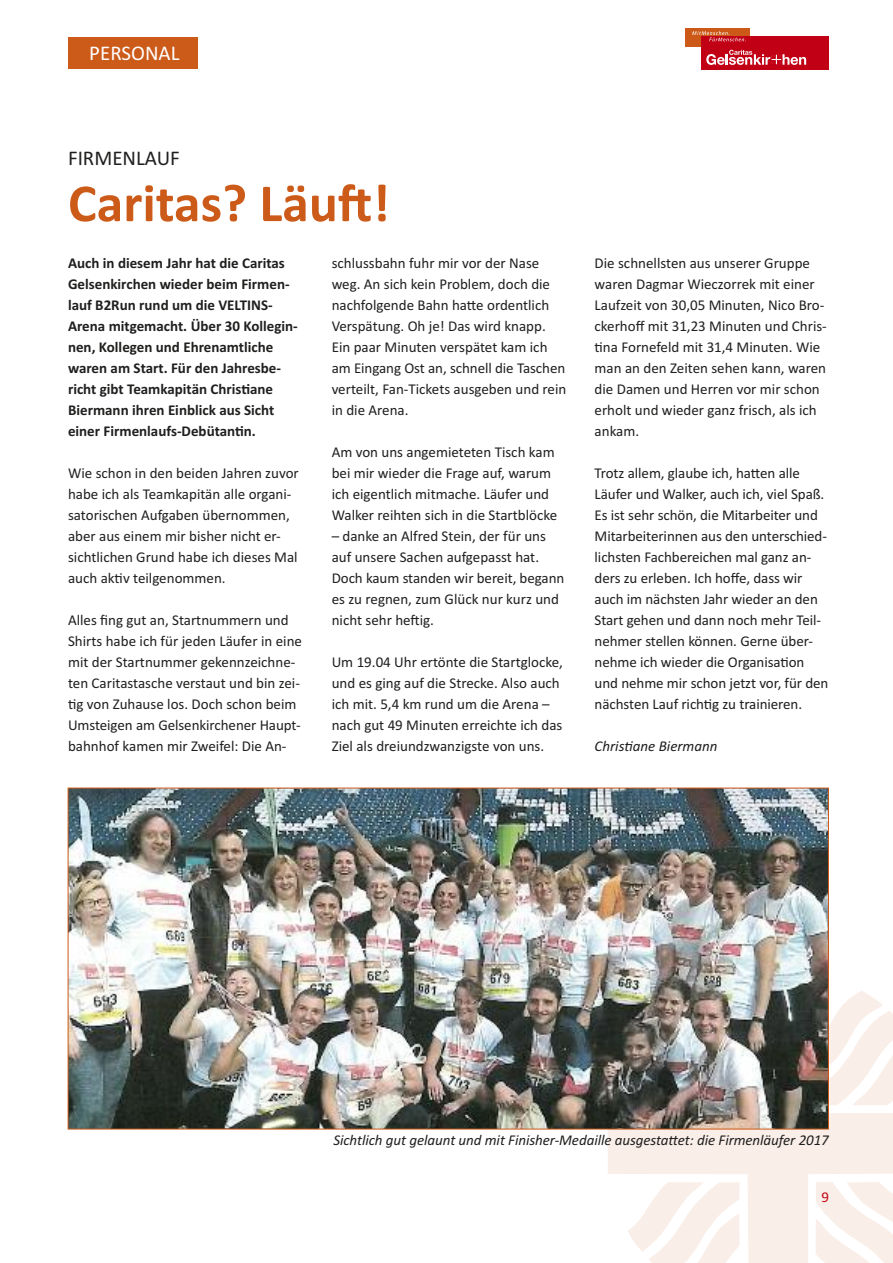
<style>
.page{position:relative;width:893px;height:1263px;background:#fff}
.page>*{position:absolute;margin:0;border:0;box-sizing:border-box;transform-origin:0 0}
.t1{font:700 54px "Calibri";color:#cc5a18}
.t2{font:21px "Calibri";color:#1f1f1e}
.t3{font:21px "Calibri";color:#fff}
.t4{font:15px/21px "Calibri";color:#1f1f1e}
.t5{font:700 15px/21px "Calibri";color:#1f1f1e}
.t6{font:italic 15px "Calibri";letter-spacing:-.005em;color:#1f1f1e}
.t7{font:15px "Calibri";color:#c10016}
</style>
<div class="page">
<div style="left:68px;top:37px;width:130px;height:32px;background:#cc5a18"></div>
<svg style="left:607px;top:1113px;width:286px;height:150px;fill:#faeee8"></svg>
<svg style="left:829px;top:991px;width:64px;height:114px"></svg>
<svg style="left:816px;top:1182px;width:77px;height:81px"></svg>
<svg style="left:627px;top:1182px;width:113px;height:81px"></svg>
<div style="left:685px;top:28px;width:64px;height:18px;background:#cc5918"></div>
<div style="left:701px;top:36px;width:128px;height:33px;background:#c10016"></div>
<svg style="left:692px;top:31px;width:54px;height:10px"></svg>
<svg style="left:706px;top:50px;width:100px;height:15px"></svg>
<img style="left:70px;top:790px;width:757px;height:337px">
<h2 class="t3" style="left:89px;top:40px;width:92px">PERSONAL</h2>
<h2 class="t2" style="left:68px;top:145px;width:113px">FIRMENLAUF</h2>
<h1 class="t1" style="left:68px;top:171px;width:323px">Caritas? Läuft!</h1>
<p class="t5" style="left:68px;top:252px;width:231px">Auch in diesem Jahr hat die Caritas Gelsenkirchen wieder beim Firmen&shy;lauf B2Run rund um die VELTINS-Arena mitgemacht. Über 30 Kollegin&shy;nen, Kollegen und Ehrenamtliche waren am Start. Für den Jahresbe&shy;richt gibt Teamkapitän Christiane Biermann ihren Einblick aus Sicht einer Firmenlaufs-Debütantin.</p>
<p class="t4" style="left:68px;top:462px;width:232px">Wie schon in den beiden Jahren zuvor habe ich als Teamkapitän alle organi&shy;satorischen Aufgaben übernommen, aber aus einem mir bisher nicht er&shy;sichtlichen Grund habe ich dieses Mal auch aktiv teilgenommen.</p>
<p class="t4" style="left:68px;top:609px;width:235px">Alles fing gut an, Startnummern und Shirts habe ich für jeden Läufer in eine mit der Startnummer gekennzeichne&shy;ten Caritastasche verstaut und bin zei&shy;tig von Zuhause los. Doch schon beim Umsteigen am Gelsenkirchener Haupt&shy;bahnhof kamen mir Zweifel: Die An-</p>
<p class="t4" style="left:332px;top:252px;width:236px">schlussbahn fuhr mir vor der Nase weg. An sich kein Problem, doch die nachfolgende Bahn hatte ordentlich Verspätung. Oh je! Das wird knapp.<br>Ein paar Minuten verspätet kam ich am Eingang Ost an, schnell die Taschen verteilt, Fan-Tickets ausgeben und rein in die Arena.</p>
<p class="t4" style="left:332px;top:441px;width:227px">Am von uns angemieteten Tisch kam bei mir wieder die Frage auf, warum ich eigentlich mitmache. Läufer und Walker reihten sich in die Startblöcke</p>
<p class="t4" style="left:332px;top:525px;width:234px">– danke an Alfred Stein, der für uns auf unsere Sachen aufgepasst hat.<br>Doch kaum standen wir bereit, begann es zu regnen, zum Glück nur kurz und nicht sehr heftig.</p>
<p class="t4" style="left:332px;top:651px;width:233px">Um 19.04 Uhr ertönte die Startglocke, und es ging auf die Strecke. Also auch ich mit. 5,4 km rund um die Arena – nach gut 49 Minuten erreichte ich das Ziel als dreiundzwanzigste von uns.</p>
<p class="t4" style="left:595px;top:252px;width:234px">Die schnellsten aus unserer Gruppe waren Dagmar Wieczorrek mit einer<br>Laufzeit von 30,05 Minuten, Nico Bro&shy;ckerhoff mit 31,23 Minuten und Chris&shy;tina Fornefeld mit 31,4 Minuten. Wie man an den Zeiten sehen kann, waren die Damen und Herren vor mir schon erholt und wieder ganz frisch, als ich ankam.</p>
<p class="t4" style="left:595px;top:462px;width:235px">Trotz allem, glaube ich, hatten alle Läufer und Walker, auch ich, viel Spaß.<br>Es ist sehr schön, die Mitarbeiter und Mitarbeiterinnen aus den unterschied&shy;lichsten Fachbereichen mal ganz an&shy;ders zu erleben. Ich hoffe, dass wir auch im nächsten Jahr wieder an den Start gehen und dann noch mehr Teil&shy;nehmer stellen können. Gerne über&shy;nehme ich wieder die Organisation und nehme mir schon jetzt vor, für den nächsten Lauf richtig zu trainieren.</p>
<p class="t6" style="left:595px;top:737px;width:125px">Christiane Biermann</p>
<p class="t6" style="left:333px;top:1131px;width:497px">Sichtlich gut gelaunt und mit Finisher-Medaille ausgestattet: die Firmenläufer 2017</p>
<p class="t7" style="left:822px;top:1188px;width:9px">9</p>
</div>
